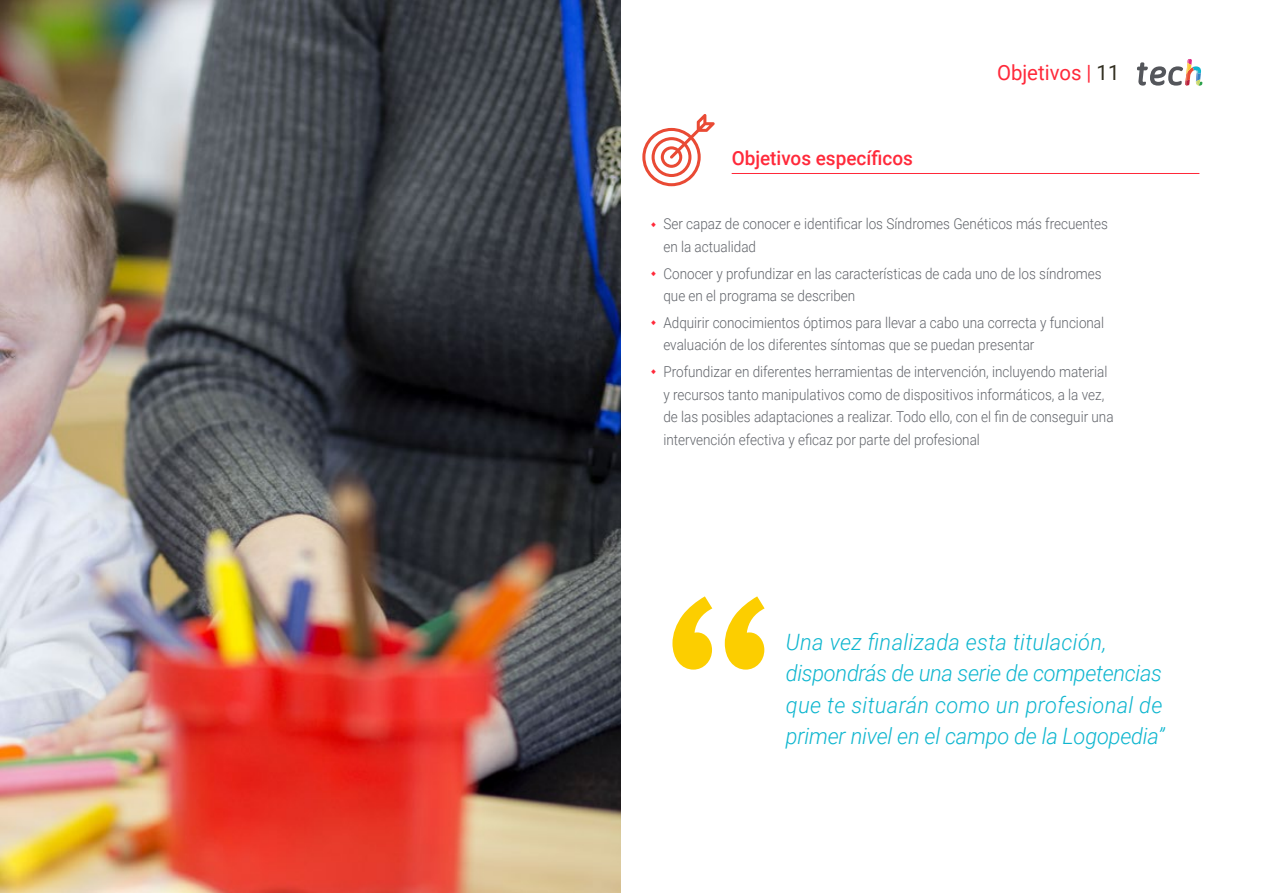
<style>
.page{position:relative;width:1263px;height:893px;background:#fff}
.page>*{position:absolute;margin:0;border:0;box-sizing:border-box;transform-origin:0 0}
.t1{font:italic 300 22.5px/31.5px "Roboto";letter-spacing:-.01em;color:#0fb6cf}
.t2{font:21px "Roboto";color:#ff293a}
.t3{font:500 19.5px "Roboto";color:#ff293a}
.t4{font:300 15px/22.5px "Roboto";color:#61646a;scale:.9 1}
.s1{color:#312e20}
</style>
<div class="page">
<svg style="left:672px;top:596px;width:93px;height:74px"></svg>
<img style="left:0;top:0;width:621px;height:893px">
<hr style="left:732px;top:173px;width:467px;height:1px;background:#ff293a">
<svg style="left:642px;top:114px;width:73px;height:72px"></svg>
<svg style="left:1137px;top:59px;width:65px;height:27px"></svg>
<h3 class="t3" style="left:732px;top:144px;width:183px">Objetivos específicos</h3>
<h2 class="t2" style="left:997px;top:57px;width:124px">Objetivos | <span class="s1">11</span></h2>
<p class="t4" style="left:663px;top:212px;width:496px">Ser capaz de conocer e identificar los Síndromes Genéticos más frecuentes en la actualidad</p>
<p class="t4" style="left:663px;top:261px;width:489px">Conocer y profundizar en las características de cada uno de los síndromes que en el programa se describen</p>
<p class="t4" style="left:663px;top:311px;width:491px">Adquirir conocimientos óptimos para llevar a cabo una correcta y funcional evaluación de los diferentes síntomas que se puedan presentar</p>
<p class="t4" style="left:663px;top:360px;width:502px">Profundizar en diferentes herramientas de intervención, incluyendo material y recursos tanto manipulativos como de dispositivos informáticos, a la vez, de las posibles adaptaciones a realizar. Todo ello, con el fin de conseguir una intervención efectiva y eficaz por parte del profesional</p>
<h1 class="t1" style="left:786px;top:625px;width:380px">Una vez finalizada esta titulación, dispondrás de una serie de competencias que te situarán como un profesional de primer nivel en el campo de la Logopedia”</h1>
</div>
